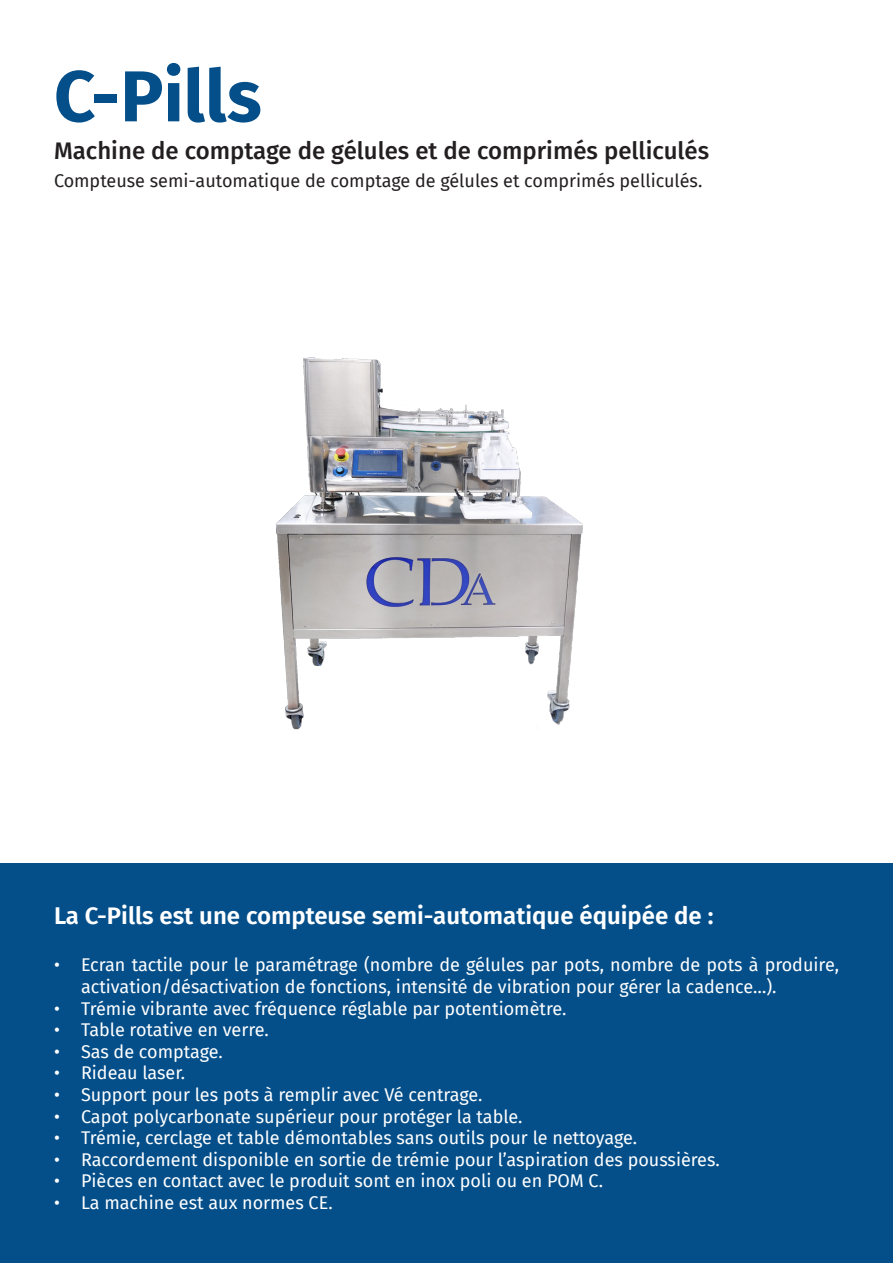
<style>
.page{position:relative;width:893px;height:1263px;background:#fff}
.page>*{position:absolute;margin:0;border:0;box-sizing:border-box;transform-origin:0 0}
.zone_de_texte{font:700 72px "Fira Sans";color:#044f8a}
.t1{font:600 24px "Fira Sans";color:#fff}
.t2{font:500 24px "Fira Sans";color:#231f20}
.t3{font:18px/21.6px "Fira Sans";color:#fff}
.t4{font:18px "Fira Sans";color:#231f20}
</style>
<div class="page">
<div style="left:0;top:863px;width:893px;height:400px;background:#044f8a"></div>
<img style="left:276px;top:357px;width:307px;height:373px">
<p class="zone_de_texte" style="left:54px;top:36px;width:209px">C-Pills</p>
<p class="t2" style="left:54px;top:131px;width:657px">Machine de comptage de gélules et de comprimés pelliculés</p>
<p class="t4" style="left:54px;top:167px;width:650px">Compteuse semi-automatique de comptage de gélules et comprimés pelliculés.</p>
<p class="t1" style="left:54px;top:896px;width:661px">La C-Pills est une compteuse semi-automatique équipée de :</p>
<p class="t3" style="left:81px;top:954px;width:759px;text-indent:-27px">• Ecran tactile pour le paramétrage (nombre de gélules par pots, nombre de pots à produire, activation/désactivation de fonctions, intensité de vibration pour gérer la cadence…).</p>
<p class="t3" style="left:54px;top:997px;width:514px">• Trémie vibrante avec fréquence réglable par potentiomètre.</p>
<p class="t3" style="left:54px;top:1018px;width:216px">• Table rotative en verre.</p>
<p class="t3" style="left:54px;top:1040px;width:170px">• Sas de comptage.</p>
<p class="t3" style="left:54px;top:1062px;width:133px">• Rideau laser.</p>
<p class="t3" style="left:54px;top:1083px;width:430px">• Support pour les pots à remplir avec Vé centrage.</p>
<p class="t3" style="left:54px;top:1105px;width:470px">• Capot polycarbonate supérieur pour protéger la table.</p>
<p class="t3" style="left:54px;top:1126px;width:585px">• Trémie, cerclage et table démontables sans outils pour le nettoyage.</p>
<p class="t3" style="left:54px;top:1148px;width:667px">• Raccordement disponible en sortie de trémie pour l’aspiration des poussières.</p>
<p class="t3" style="left:54px;top:1170px;width:550px">• Pièces en contact avec le produit sont en inox poli ou en POM C.</p>
<p class="t3" style="left:54px;top:1191px;width:280px">• La machine est aux normes CE.</p>
</div>
